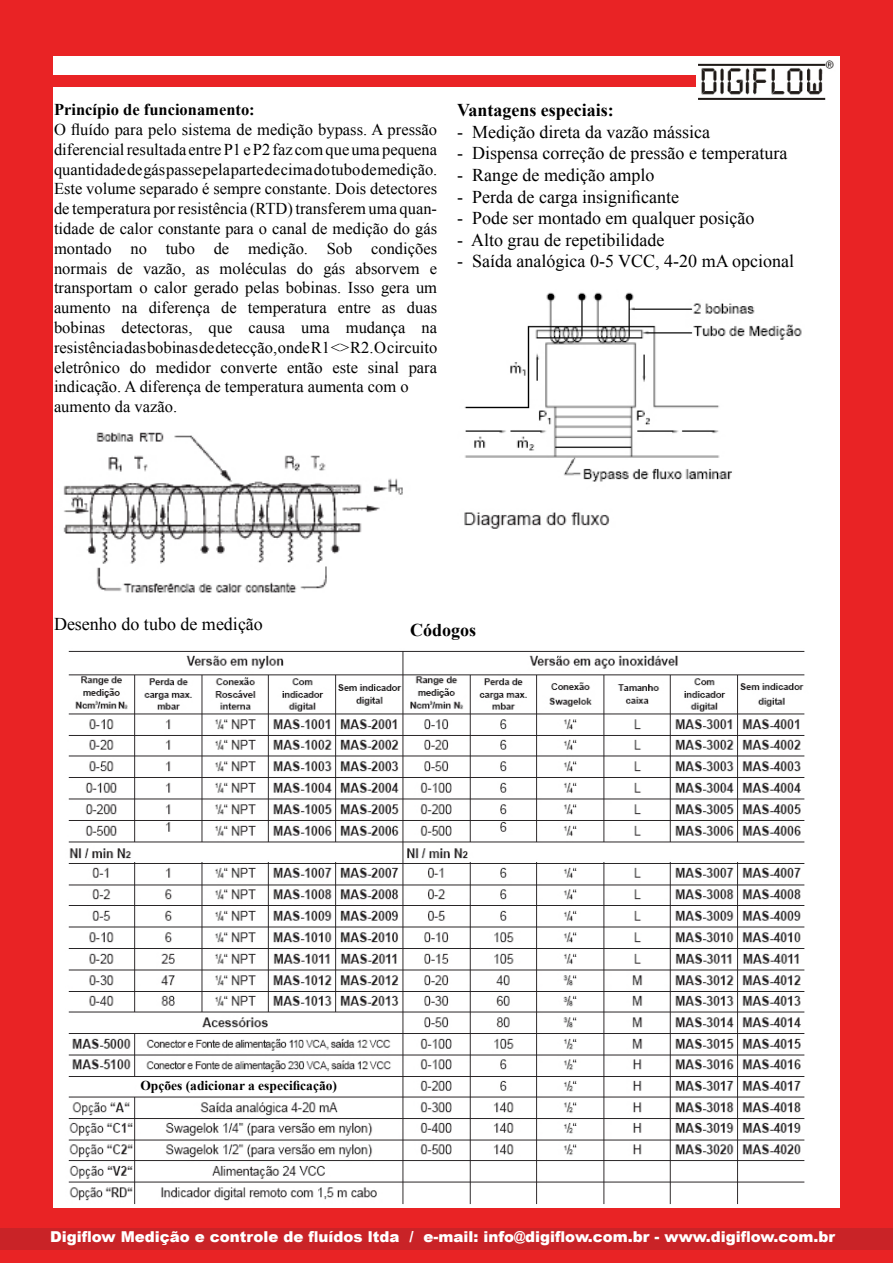
<style>
.page{position:relative;width:893px;height:1263px;background:#fff}
.page>*{position:absolute;margin:0;border:0;box-sizing:border-box;transform-origin:0 0}
.t1{font:18px "Times New Roman";color:#000}
.t2{font:700 18px "Times New Roman";color:#000}
.t3{font:16.5px/19.8px "Times New Roman";color:#000}
.t4{font:700 16.5px "Times New Roman";color:#000}
.t5{font:900 15px "Arial";color:#fff}
.t6{font:700 13.5px "Times New Roman";color:#000}
</style>
<div class="page">
<div style="left:0;top:0;width:893px;height:55px;background:#e92325"></div>
<div style="left:0;top:1209px;width:893px;height:54px;background:#e92325"></div>
<div style="left:0;top:0;width:52px;height:1263px;background:#e92325"></div>
<div style="left:841px;top:0;width:52px;height:1263px;background:#e92325"></div>
<div style="left:0;top:76px;width:698px;height:11px;background:#e92325"></div>
<img style="left:696px;top:60px;width:138px;height:40px">
<div style="left:0;top:1228px;width:893px;height:22px;background:#c92327"></div>
<img style="left:63px;top:432px;width:340px;height:161px">
<img style="left:68px;top:650px;width:737px;height:555px">
<img style="left:464px;top:292px;width:338px;height:237px">
<div style="left:137px;top:1079px;width:206px;height:16px;background:#fff"></div>
<p class="t4" style="left:54px;top:98px;width:202px">Princípio de funcionamento:</p>
<p class="t3" style="left:54px;top:119px;width:385px">O fluído para pelo sistema de medição bypass. A pressão diferencial resultada entre P1 e P2 faz com que uma pequena quantidade de gás passe pela parte de cima do tubo de medição.<br>Este volume separado é sempre constante. Dois detectores de temperatura por resistência (RTD) transferem uma quan&shy;tidade de calor constante para o canal de medição do gás montado no tubo de medição. Sob condições normais de vazão, as moléculas do gás absorvem e transportam o calor gerado pelas bobinas. Isso gera um aumento na diferença de temperatura entre as duas bobinas detectoras, que causa uma mudança na resistência das bobinas de detecção, onde R1 &lt;&gt; R2. O circuito eletrônico do medidor converte então este sinal para indicação. A diferença de temperatura aumenta com o aumento da vazão.</p>
<p class="t2" style="left:457px;top:98px;width:158px">Vantagens especiais:</p>
<p class="t1" style="left:457px;top:120px;width:254px">- Medição direta da vazão mássica</p>
<p class="t1" style="left:457px;top:141px;width:332px">- Dispensa correção de pressão e temperatura</p>
<p class="t1" style="left:457px;top:163px;width:199px">- Range de medição amplo</p>
<p class="t1" style="left:457px;top:184px;width:224px">- Perda de carga insignificante</p>
<p class="t1" style="left:457px;top:206px;width:299px">- Pode ser montado em qualquer posição</p>
<p class="t1" style="left:457px;top:228px;width:209px">- Alto grau de repetibilidade</p>
<p class="t1" style="left:457px;top:249px;width:339px">- Saída analógica 0-5 VCC, 4-20 mA opcional</p>
<p class="t1" style="left:54px;top:612px;width:210px">Desenho do tubo de medição</p>
<p class="t2" style="left:410px;top:618px;width:68px">Códogos</p>
<p class="t6" style="left:140px;top:1076px;width:198px">Opções (adicionar a especificação)</p>
<p class="t5" style="left:50px;top:1226px;width:786px">Digiflow Medição e controle de fluídos ltda / e-mail: info@digiflow.com.br - www.digiflow.com.br</p>
</div>
